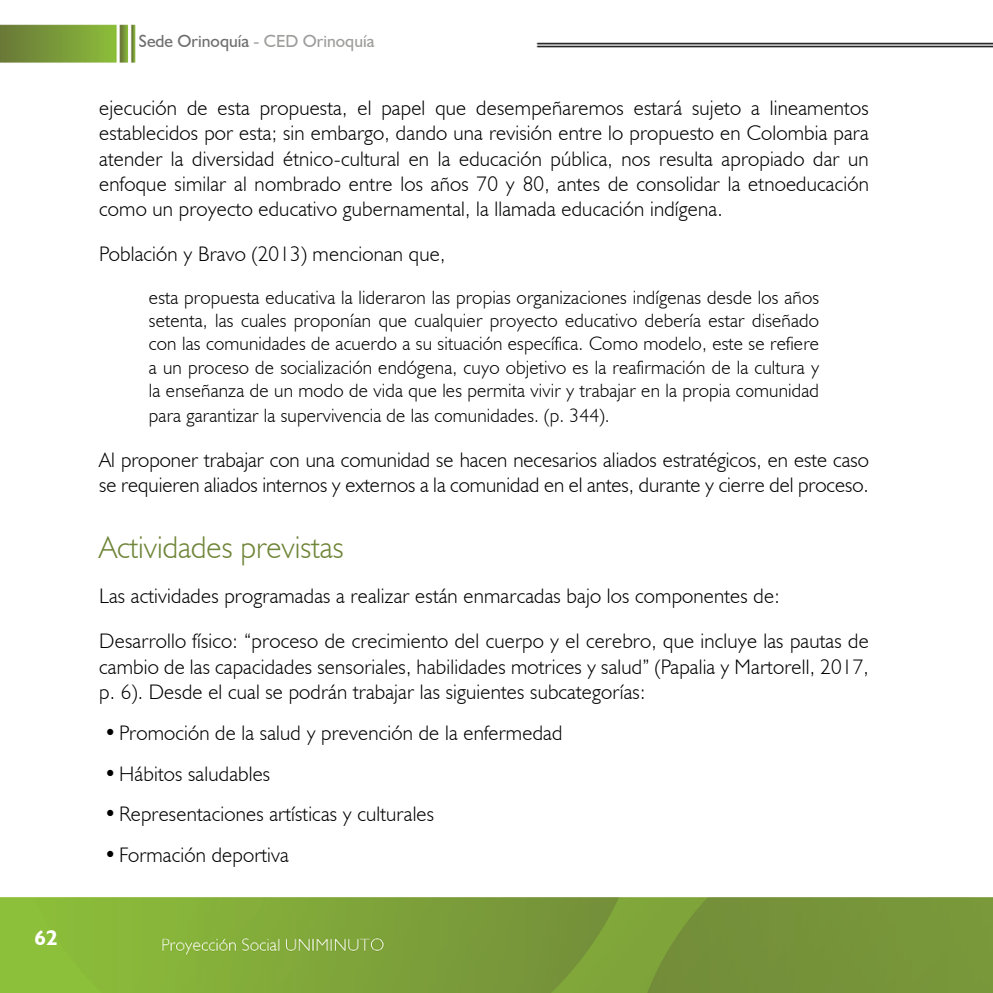
<style>
.page{position:relative;width:993px;height:993px;background:#fff}
.page>*{position:absolute;margin:0;border:0;box-sizing:border-box;transform-origin:0 0}
.t1{font:300 31.5px "Humanist 521 BT";color:#6f8538}
.t2{font:300 21px/25.2px "Humanist 521 BT";letter-spacing:.01em;color:#000}
.t3{font:700 21px "Humanist 521 BT";color:#fff}
.t4{font:300 19.25px/23.1px "Humanist 521 BT";letter-spacing:.01em;color:#000;text-align:justify}
.t5{font:17.5px "Humanist 521 BT";color:#706f6f}
.s1{color:#9d9d9c}
</style>
<div class="page">
<img style="left:0;top:24px;width:992px;height:968px">
<p class="t3" style="left:35px;top:924px;width:25px">62</p>
<p class="t5" style="left:139px;top:30px;width:237px">Sede Orinoquía <span class="s1">- CED Orinoquía</span></p>
<p class="t2" style="left:99px;top:95px;width:770px;text-align:justify">ejecución de esta propuesta, el papel que desempeñaremos estará sujeto a lineamentos establecidos por esta; sin embargo, dando una revisión entre lo propuesto en Colombia para atender la diversidad étnico-cultural en la educación pública, nos resulta apropiado dar un enfoque similar al nombrado entre los años 70 y 80, antes de consolidar la etnoeducación como un proyecto educativo gubernamental, la llamada educación indígena.</p>
<p class="t2" style="left:99px;top:241px;width:347px">Población y Bravo (2013) mencionan que,</p>
<p class="t4" style="left:149px;top:285px;width:671px">esta propuesta educativa la lideraron las propias organizaciones indígenas desde los años setenta, las cuales proponían que cualquier proyecto educativo debería estar diseñado con las comunidades de acuerdo a su situación específica. Como modelo, este se refiere a un proceso de socialización endógena, cuyo objetivo es la reafirmación de la cultura y la enseñanza de un modo de vida que les permita vivir y trabajar en la propia comunidad</p>
<p class="t4" style="left:149px;top:403px;width:462px">para garantizar la supervivencia de las comunidades. (p. 344).</p>
<p class="t2" style="left:99px;top:446px;width:770px">Al proponer trabajar con una comunidad se hacen necesarios aliados estratégicos, en este caso se requieren aliados internos y externos a la comunidad en el antes, durante y cierre del proceso.</p>
<h1 class="t1" style="left:99px;top:528px;width:246px">Actividades previstas</h1>
<p class="t2" style="left:99px;top:573px;width:770px;line-height:45px">Las actividades programadas a realizar están enmarcadas bajo los componentes de:<br>Desarrollo físico: “proceso de crecimiento del cuerpo y el cerebro, que incluye las pautas de</p>
<p class="t2" style="left:99px;top:653px;width:770px">cambio de las capacidades sensoriales, habilidades motrices y salud” (Papalia y Martorell, 2017, p. 6). Desde el cual se podrán trabajar las siguientes subcategorías:</p>
<p class="t2" style="left:104px;top:719px;width:459px">•Promoción de la salud y prevención de la enfermedad</p>
<p class="t2" style="left:104px;top:760px;width:167px">•Hábitos saludables</p>
<p class="t2" style="left:104px;top:801px;width:331px">•Representaciones artísticas y culturales</p>
<p class="t2" style="left:104px;top:841px;width:186px">•Formación deportiva</p>
</div>
